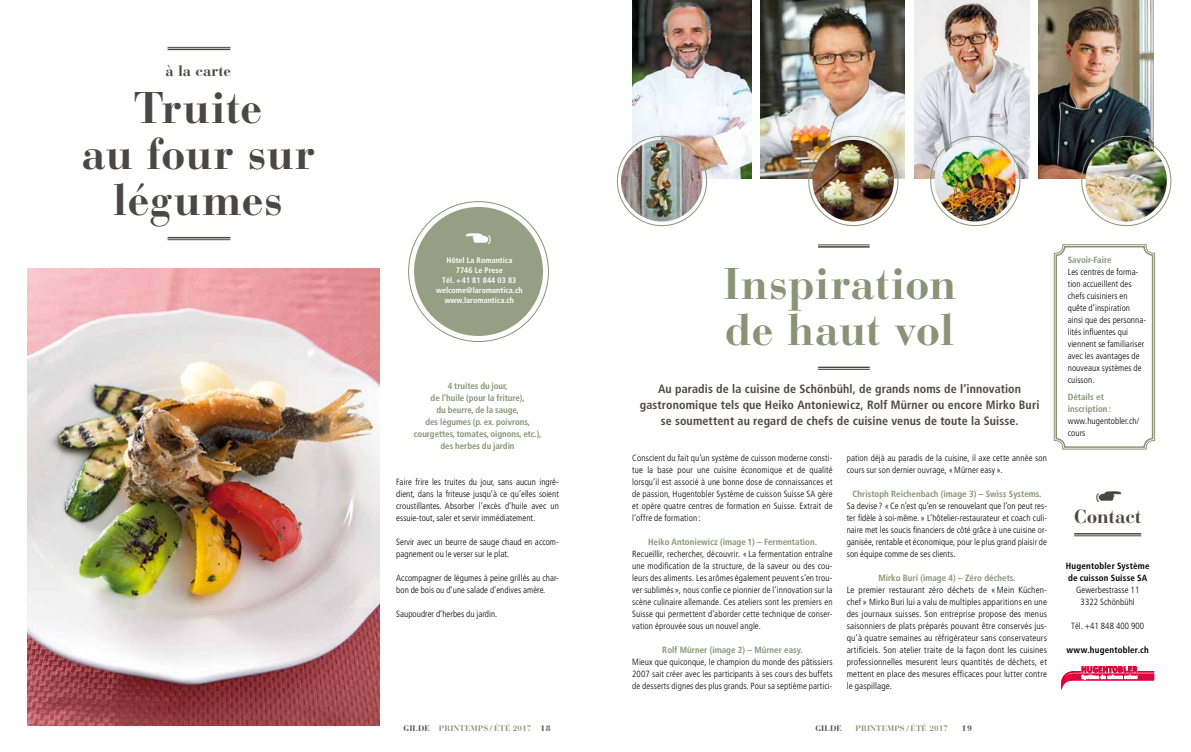
<style>
.page{position:relative;width:1191px;height:752px;background:#fff}
.page>*{position:absolute;margin:0;border:0;box-sizing:border-box;transform-origin:0 0}
.t1{font:700 44px/46px "Bauer Bodoni LT";color:#4b4744;text-align:center}
.t2{font:700 44px/46px "Bauer Bodoni LT";letter-spacing:-.005em;color:#8b9377}
.t3{font:700 19px "Bauer Bodoni LT";color:#4b4744}
.t4{font:18px "Arrowstfb";color:#4b4744}
.t5{font:700 15px "Bauer Bodoni LT";color:#4b4744}
.t6{font:700 condensed 12px/16px "Frutiger";letter-spacing:.01em;color:#4b4744;text-align:center}
.t7{font:300 condensed 9px/12px "Frutiger";letter-spacing:.01em;color:#000;text-align:justify}
.t8{font:700 condensed 9px/12px "Frutiger";color:#8b9377;text-align:center}
.t9{font:700 condensed 9px/12px "Frutiger";letter-spacing:.02em;color:#000}
.t10{font:700 condensed 8px/10px "Frutiger";letter-spacing:.005em;color:#fff;text-align:center}
.t11{font:700 8px "Bauer Bodoni LT";letter-spacing:.02em;color:#8b9377}
.t12{font:700 8px "Bauer Bodoni LT";letter-spacing:.02em;color:#4b4744}
.t13{font:900 8px "Bauer Bodoni";color:#6a6864}
.s1{color:#4b4744}
.s2{font-family:"Bauer Bodoni";font-weight:900;color:#6a6864}
</style>
<div class="page">
<hr style="left:168px;top:47px;width:62px;height:1px;background:#4b4744">
<hr style="left:168px;top:49px;width:62px;height:1px;background:#4b4744">
<hr style="left:168px;top:237px;width:62px;height:1px;background:#4b4744">
<hr style="left:168px;top:239px;width:62px;height:1px;background:#4b4744">
<div style="left:414px;top:207px;width:129px;height:129px;background:#969e84;border-radius:50%"></div>
<img style="left:27px;top:268px;width:352px;height:456px">
<hr style="left:818px;top:366px;width:51px;height:2px;background:#4b4744">
<hr style="left:818px;top:369px;width:51px;height:1px;background:#4b4744">
<img style="left:760px;top:0;width:145px;height:179px">
<img style="left:632px;top:0;width:119px;height:179px">
<img style="left:914px;top:0;width:115px;height:178px">
<img style="left:1038px;top:0;width:115px;height:178px">
<img style="left:621px;top:140px;width:81px;height:81px;border-radius:41px">
<img style="left:812px;top:140px;width:82px;height:81px;border-radius:41px">
<img style="left:934px;top:140px;width:81px;height:81px;border-radius:41px">
<img style="left:1085px;top:140px;width:81px;height:81px;border-radius:41px">
<hr style="left:818px;top:244px;width:51px;height:1px;background:#4b4744">
<hr style="left:818px;top:246px;width:51px;height:1px;background:#4b4744">
<svg style="left:1053px;top:244px;width:102px;height:205px"></svg>
<div style="left:1055px;top:246px;width:98px;height:201px;border:2px solid #8b9377;border-radius:8px"></div>
<hr style="left:1074px;top:532px;width:67px;height:2px;background:#4b4744">
<hr style="left:1074px;top:535px;width:67px;height:1px;background:#4b4744">
<svg style="left:1061px;top:666px;width:92px;height:22px"></svg>
<h3 class="t5" style="left:166px;top:62px;width:67px">à la carte</h3>
<h1 class="t1" style="left:82px;top:85px;width:235px">Truite<br>au four sur légumes</h1>
<p class="t10" style="left:436px;top:255px;width:88px">Hôtel La Romantica<br>7746 Le Prese<br>Tél. +41 81 844 03 83 welcome@laromantica.ch www.laromantica.ch</p>
<p class="t8" style="left:414px;top:379px;width:129px">4 truites du jour,<br>de l’huile (pour la friture),<br>du beurre, de la sauge,<br>des légumes (p. ex. poivrons, courgettes, tomates, oignons, etc.), des herbes du jardin</p>
<p class="t7" style="left:396px;top:475px;width:164px">Faire frire les truites du jour, sans aucun ingré&shy;dient, dans la friteuse jusqu’à ce qu’elles soient croustillantes. Absorber l’excès d’huile avec un essuie-tout, saler et servir immédiatement.</p>
<p class="t7" style="left:396px;top:535px;width:164px">Servir avec un beurre de sauge chaud en accom&shy;pagnement ou le verser sur le plat.</p>
<p class="t7" style="left:396px;top:571px;width:164px">Accompagner de légumes à peine grillés au char&shy;bon de bois ou d’une salade d’endives amère.</p>
<p class="t7" style="left:396px;top:607px;width:103px">Saupoudrer d’herbes du jardin.</p>
<p class="t11" style="left:403px;top:723px;width:48px"><span class="s1">gilde</span> PRINTEM</p>
<p class="t11" style="left:478px;top:723px;width:74px">PS /ÉTÉ 2017 <span class="s2">18</span></p>
<h1 class="t2" style="left:723px;top:260px;width:235px">Inspiration de haut vol</h1>
<h3 class="t6" style="left:640px;top:380px;width:401px">Au paradis de la cuisine de Schönbühl, de grands noms de l’innovation gastronomique tels que Heiko Antoniewicz, Rolf Mürner ou encore Mirko Buri se soumettent au regard de chefs de cuisine venus de toute la Suisse.</h3>
<p class="t7" style="left:632px;top:451px;width:202px">Conscient du fait qu’un système de cuisson moderne consti&shy;tue la base pour une cuisine économique et de qualité lorsqu’il est associé à une bonne dose de connaissances et de passion, Hugentobler Système de cuisson Suisse SA gère et opère quatre centres de formation en Suisse. Extrait de l’offre de formation :</p>
<p class="t8" style="left:648px;top:535px;width:170px">Heiko Antoniewicz (image 1) – Fermentation.</p>
<p class="t7" style="left:632px;top:547px;width:202px">Recueillir, rechercher, découvrir. « La fermentation entraîne une modification de la structure, de la saveur ou des cou&shy;leurs des aliments. Les arômes également peuvent s’en trou&shy;ver sublimés », nous confie ce pionnier de l’innovation sur la scène culinaire allemande. Ces ateliers sont les premiers en Suisse qui permettent d’aborder cette technique de conser&shy;vation éprouvée sous un nouvel angle.</p>
<p class="t8" style="left:662px;top:643px;width:142px">Rolf Mürner (image 2) – Mürner easy.</p>
<p class="t7" style="left:632px;top:655px;width:202px">Mieux que quiconque, le champion du monde des pâtissiers 2007 sait créer avec les participants à ses cours des buffets de desserts dignes des plus grands. Pour sa septième partici-</p>
<p class="t7" style="left:846px;top:451px;width:202px">pation déjà au paradis de la cuisine, il axe cette année son cours sur son dernier ouvrage, «Mürner easy ».</p>
<p class="t8" style="left:852px;top:487px;width:190px">Christoph Reichenbach (image 3) – Swiss Systems.</p>
<p class="t7" style="left:846px;top:499px;width:202px">Sa devise ? «Ce n’est qu’en se renouvelant que l’on peut res&shy;ter fidèle à soi-même. » L’hôtelier-restaurateur et coach culi&shy;naire met les soucis financiers de côté grâce à une cuisine or&shy;ganisée, rentable et économique, pour le plus grand plaisir de son équipe comme de ses clients.</p>
<p class="t8" style="left:878px;top:571px;width:139px">Mirko Buri (image 4) – Zéro déchets.</p>
<p class="t7" style="left:846px;top:583px;width:202px">Le premier restaurant zéro déchets de «Mein Küchen&shy;chef » Mirko Buri lui a valu de multiples apparitions en une des journaux suisses. Son entreprise propose des menus saisonniers de plats préparés pouvant être conservés jus&shy;qu’à quatre semaines au réfrigérateur sans conservateurs artificiels. Son atelier traite de la façon dont les cuisines professionnelles mesurent leurs quantités de déchets, et mettent en place des mesures efficaces pour lutter contre le gaspillage.</p>
<p class="t12" style="left:815px;top:723px;width:28px">gilde</p>
<p class="t11" style="left:855px;top:723px;width:12px">PRINTEM</p>
<p class="t11" style="left:894px;top:723px;width:55px">PS /ÉTÉ 2017</p>
<p class="t13" style="left:961px;top:723px;width:12px">19</p>
<p class="t8" style="left:1067px;top:253px;width:45px">Savoir-Faire</p>
<p class="t7" style="left:1067px;top:265px;width:80px;text-align:left">Les centres de forma&shy;tion accueillent des chefs cuisiniers en quête d’inspiration ainsi que des personna&shy;lités influentes qui viennent se familiariser avec les avantages de nouveaux systèmes de cuisson.</p>
<p class="t8" style="left:1067px;top:391px;width:45px;text-align:left">Détails et inscription:</p>
<p class="t7" style="left:1067px;top:415px;width:73px">www.hugentobler.ch/ cours</p>
<h3 class="t4" style="left:1096px;top:486px;width:26px">H</h3>
<h2 class="t3" style="left:1074px;top:505px;width:68px">Contact</h2>
<p class="t9" style="left:1065px;top:559px;width:85px">Hugentobler Système de cuisson Suisse SA</p>
<p class="t7" style="left:1076px;top:583px;width:65px;text-align:center">Gewerbestrasse 11<br>3322 Schönbühl</p>
<p class="t7" style="left:1071px;top:619px;width:75px">Tél. +41 848 400 900</p>
<p class="t9" style="left:1066px;top:643px;width:84px">www.hugentobler.ch</p>
</div>
